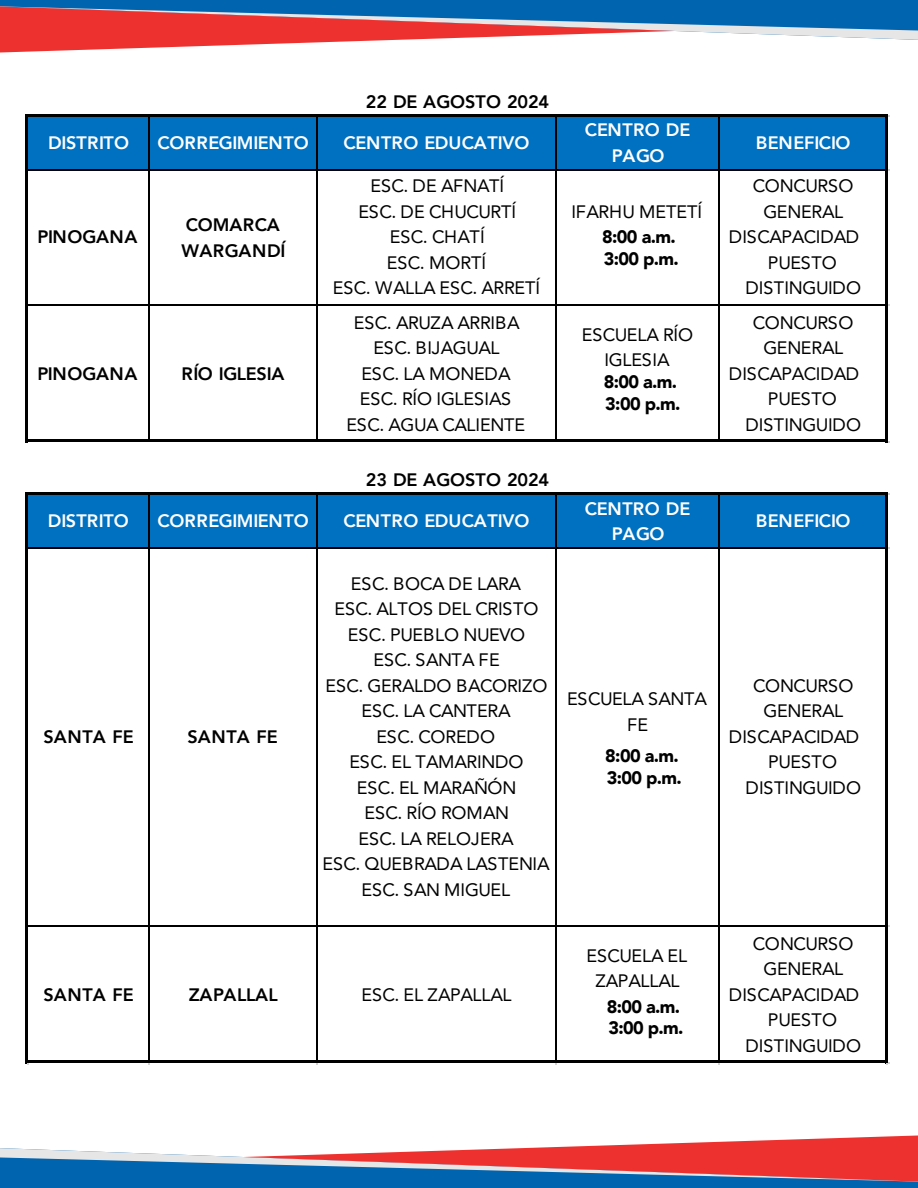
<style>
.page{position:relative;width:918px;height:1188px;background:#fff}
.page>*{position:absolute;margin:0;border:0;box-sizing:border-box;transform-origin:0 0}
.t1{font:18px/25.5px "Avenir";letter-spacing:-.01em;color:#000;text-align:center}
.t2{font:800 18px/25.5px "Avenir";letter-spacing:-.01em;color:#fff;text-align:center}
.t3{font:900 18px/21.6px "Avenir";letter-spacing:-.035em;color:#000}
.t4{font:800 18px/25.5px "Avenir";letter-spacing:.01em;color:#000}
.t5{font:18px "Avenir";letter-spacing:-.03em;color:#000}
.t6{font:800 18px "Avenir";letter-spacing:-.01em;color:#000}
.t7{font:800 18px "Avenir";letter-spacing:.01em;color:#fff}
.t8{font:800 18px "Avenir";letter-spacing:-.03em;color:#000}
.t9{font:800 18px "Avenir";letter-spacing:-.02em;color:#000}
</style>
<div class="page">
<svg style="left:0;top:1135px;width:918px;height:53px"></svg>
<svg style="left:0;top:0;width:918px;height:52px"></svg>
<div style="left:27px;top:116px;width:861px;height:55px;background:#0070c0"></div>
<div style="left:27px;top:494px;width:861px;height:55px;background:#0070c0"></div>
<hr style="left:28px;top:114px;width:860px;height:3px;background:#000">
<hr style="left:28px;top:170px;width:857px;height:1px;background:#000">
<hr style="left:28px;top:304px;width:857px;height:2px;background:#000">
<hr style="left:26px;top:114px;width:2px;height:328px;background:#000">
<hr style="left:148px;top:117px;width:2px;height:323px;background:#000">
<hr style="left:316px;top:117px;width:2px;height:323px;background:#000">
<hr style="left:555px;top:117px;width:1px;height:323px;background:#000">
<hr style="left:718px;top:117px;width:2px;height:323px;background:#000">
<hr style="left:28px;top:440px;width:860px;height:2px;background:#000">
<hr style="left:885px;top:117px;width:3px;height:325px;background:#000">
<hr style="left:28px;top:492px;width:860px;height:3px;background:#000">
<hr style="left:28px;top:548px;width:857px;height:1px;background:#000">
<hr style="left:28px;top:926px;width:857px;height:1px;background:#000">
<hr style="left:26px;top:492px;width:2px;height:572px;background:#000">
<hr style="left:148px;top:495px;width:2px;height:565px;background:#000">
<hr style="left:316px;top:495px;width:2px;height:565px;background:#000">
<hr style="left:555px;top:495px;width:1px;height:565px;background:#000">
<hr style="left:718px;top:495px;width:2px;height:565px;background:#000">
<svg style="left:28px;top:1060px;width:857px;height:4px;fill:#000"></svg>
<hr style="left:885px;top:495px;width:3px;height:569px;background:#000">
<p class="t6" style="left:366px;top:88px;width:185px">22 DE AGOSTO 2024</p>
<p class="t7" style="left:48px;top:128px;width:83px">DISTRITO</p>
<p class="t2" style="left:157px;top:130px;width:153px">CORREGIMIENTO</p>
<p class="t2" style="left:343px;top:130px;width:187px">CENTRO EDUCATIVO</p>
<p class="t4" style="left:37px;top:224px;width:102px">PINOGANA</p>
<p class="t4" style="left:181px;top:212px;width:106px">COMARCA<br>WARGANDÍ</p>
<p class="t1" style="left:333px;top:172px;width:209px">ESC. DE AFNATÍ<br>ESC. DE CHUCURTÍ<br>ESC. CHATÍ<br>ESC. MORTÍ<br>ESC. WALLA ESC. ARRETÍ</p>
<p class="t2" style="left:585px;top:118px;width:107px">CENTRO DE<br>PAGO</p>
<p class="t1" style="left:571px;top:198px;width:132px">IFARHU METETÍ</p>
<p class="t3" style="left:602px;top:225px;width:78px">8:00 a.m.<br>3:00 p.m.</p>
<p class="t4" style="left:37px;top:361px;width:102px">PINOGANA</p>
<p class="t8" style="left:181px;top:359px;width:104px">RÍO IGLESIA</p>
<p class="t1" style="left:346px;top:309px;width:180px">ESC. ARUZA ARRIBA<br>ESC. BIJAGUAL<br>ESC. LA MONEDA<br>ESC. RÍO IGLESIAS<br>ESC. AGUA CALIENTE</p>
<p class="t1" style="left:582px;top:321px;width:113px">ESCUELA RÍO<br>IGLESIA</p>
<p class="t3" style="left:604px;top:371px;width:78px">8:00 a.m.<br>3:00 p.m.</p>
<p class="t6" style="left:366px;top:466px;width:185px">23 DE AGOSTO 2024</p>
<p class="t2" style="left:756px;top:130px;width:96px">BENEFICIO</p>
<p class="t5" style="left:753px;top:171px;width:102px">CONCURSO</p>
<p class="t1" style="left:763px;top:198px;width:81px">GENERAL</p>
<p class="t1" style="left:729px;top:224px;width:132px">DISCAPACIDAD</p>
<p class="t1" style="left:768px;top:249px;width:71px">PUESTO</p>
<p class="t1" style="left:745px;top:275px;width:117px">DISTINGUIDO</p>
<p class="t5" style="left:753px;top:308px;width:102px">CONCURSO</p>
<p class="t1" style="left:763px;top:335px;width:81px">GENERAL</p>
<p class="t1" style="left:729px;top:360px;width:132px">DISCAPACIDAD</p>
<p class="t1" style="left:768px;top:386px;width:71px">PUESTO</p>
<p class="t1" style="left:745px;top:411px;width:117px">DISTINGUIDO</p>
<p class="t7" style="left:48px;top:506px;width:83px">DISTRITO</p>
<p class="t2" style="left:157px;top:508px;width:153px">CORREGIMIENTO</p>
<p class="t2" style="left:343px;top:508px;width:187px">CENTRO EDUCATIVO</p>
<p class="t4" style="left:44px;top:724px;width:92px">SANTA FE</p>
<p class="t4" style="left:188px;top:724px;width:92px">SANTA FE</p>
<p class="t1" style="left:323px;top:570px;width:229px">ESC. BOCA DE LARA<br>ESC. ALTOS DEL CRISTO<br>ESC. PUEBLO NUEVO<br>ESC. SANTA FE<br>ESC. GERALDO BACORIZO<br>ESC. LA CANTERA<br>ESC. COREDO<br>ESC. EL TAMARINDO<br>ESC. EL MARAÑÓN<br>ESC. RÍO ROMAN<br>ESC. LA RELOJERA<br>ESC. QUEBRADA LASTENIA<br>ESC. SAN MIGUEL</p>
<p class="t4" style="left:44px;top:982px;width:92px">SANTA FE</p>
<p class="t9" style="left:189px;top:980px;width:90px">ZAPALLAL</p>
<p class="t1" style="left:361px;top:981px;width:152px">ESC. EL ZAPALLAL</p>
<p class="t2" style="left:585px;top:496px;width:107px">CENTRO DE<br>PAGO</p>
<p class="t2" style="left:756px;top:508px;width:96px">BENEFICIO</p>
<p class="t1" style="left:567px;top:686px;width:142px">ESCUELA SANTA<br>FE</p>
<p class="t3" style="left:605px;top:744px;width:78px">8:00 a.m.<br>3:00 p.m.</p>
<p class="t5" style="left:753px;top:671px;width:102px">CONCURSO</p>
<p class="t1" style="left:764px;top:698px;width:81px">GENERAL</p>
<p class="t1" style="left:729px;top:723px;width:132px">DISCAPACIDAD</p>
<p class="t1" style="left:768px;top:749px;width:71px">PUESTO</p>
<p class="t1" style="left:746px;top:774px;width:117px">DISTINGUIDO</p>
<p class="t1" style="left:586px;top:942px;width:102px">ESCUELA EL<br>ZAPALLAL</p>
<p class="t3" style="left:607px;top:995px;width:78px">8:00 a.m.<br>3:00 p.m.</p>
<p class="t5" style="left:753px;top:929px;width:102px">CONCURSO</p>
<p class="t1" style="left:763px;top:956px;width:81px">GENERAL</p>
<p class="t1" style="left:729px;top:981px;width:132px">DISCAPACIDAD</p>
<p class="t1" style="left:768px;top:1007px;width:71px">PUESTO</p>
<p class="t1" style="left:745px;top:1032px;width:117px">DISTINGUIDO</p>
</div>
